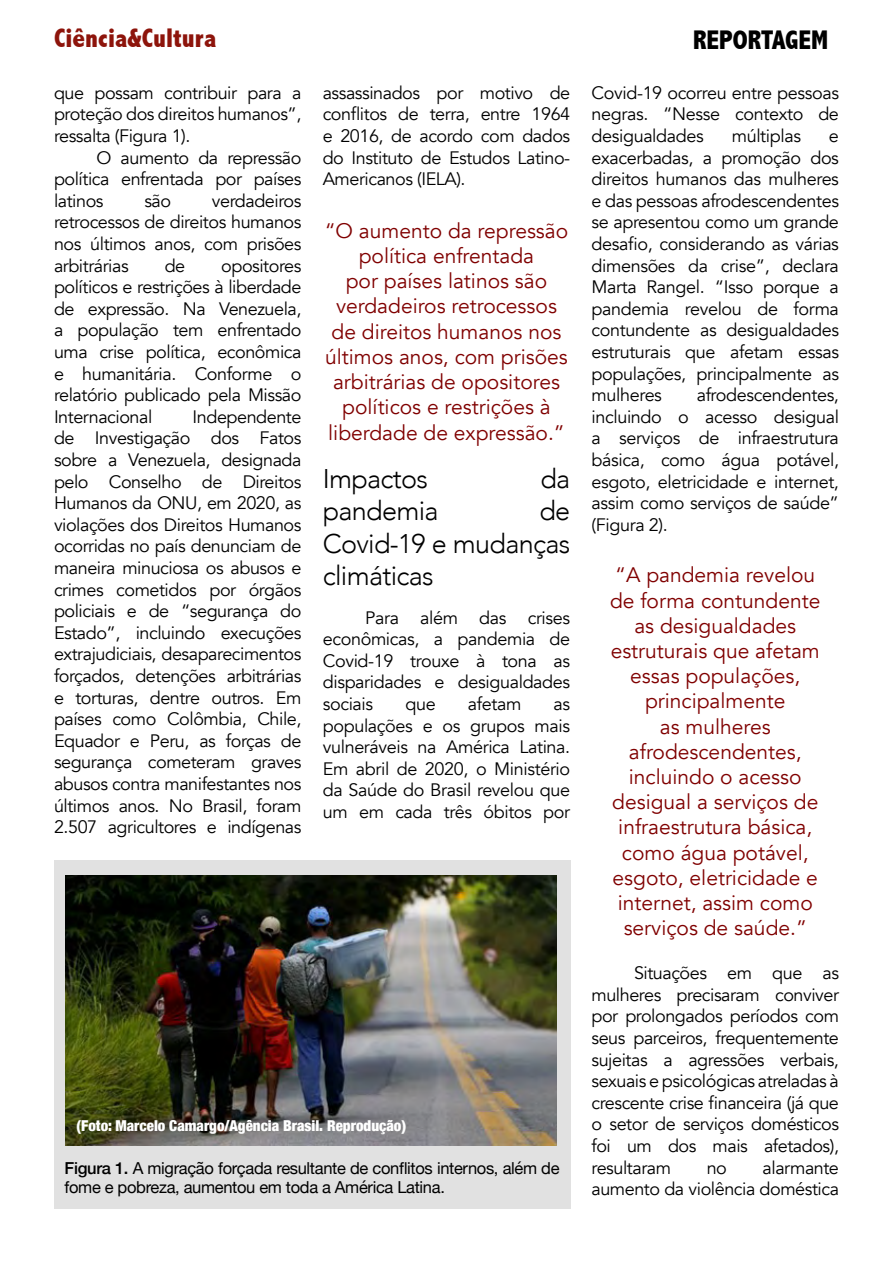
<style>
.page{position:relative;width:893px;height:1263px;background:#fff}
.page>*{position:absolute;margin:0;border:0;box-sizing:border-box;transform-origin:0 0}
.t1{font:300 27px/32.4px "Avenir";letter-spacing:-.025em;color:#000;text-align:justify}
.t2{font:800 condensed 27px "Abadi";color:#8d140b}
.t3{font:800 condensed 27px "Abadi";color:#000}
.t4{font:21px/25.2px "Avenir";color:#800000;text-align:center}
.t5{font:18px/21.6px "Avenir";letter-spacing:-.025em;color:#000;text-align:justify}
.t6{font:16.5px/19.8px "Helvetica Neue";letter-spacing:-.02em;color:#000}
.t7{font:900 condensed 15px "Helvetica Neue";color:#fff}
.s1{font-weight:500}
</style>
<div class="page">
<div style="left:54px;top:861px;width:516px;height:348px;background:#e1e1e1"></div>
<img style="left:65px;top:876px;width:491px;height:270px">
<h1 class="t2" style="left:54px;top:22px;width:164px">Ciência&amp;Cultura</h1>
<h1 class="t3" style="left:693px;top:25px;width:137px">REPORTAGEM</h1>
<p class="t5" style="left:54px;top:82px;width:249px">que possam contribuir para a proteção dos direitos humanos”, ressalta (Figura 1).</p>
<p class="t5" style="left:54px;top:147px;width:249px;text-indent:43px">O aumento da repressão política enfrentada por países latinos</p>
<p class="t5" style="left:323px;top:82px;width:249px">assassinados por motivo de conflitos de terra, entre 1964 e 2016, de acordo com dados do Instituto de Estudos Latino-Americanos (IELA).</p>
<p class="t5" style="left:591px;top:82px;width:249px">Covid-19 ocorreu entre pessoas negras. “Nesse contexto de desigualdades</p>
<p class="t5" style="left:732px;top:125px;width:71px">múltiplas</p>
<p class="t5" style="left:591px;top:125px;width:249px;text-indent:237px">e exacerbadas, a promoção dos direitos humanos das mulheres e das pessoas afrodescendentes se apresentou como um grande desafio, considerando as várias dimensões da crise”, declara Marta Rangel. “Isso porque a pandemia revelou de forma contundente as desigualdades estruturais que afetam essas populações, principalmente as mulheres</p>
<p class="t5" style="left:54px;top:190px;width:249px;text-indent:158px">verdadeiros retrocessos de direitos humanos nos últimos anos, com prisões arbitrárias</p>
<p class="t5" style="left:144px;top:190px;width:28px">são</p>
<p class="t4" style="left:325px;top:218px;width:245px">“O aumento da repressão política enfrentada<br>por países latinos são verdadeiros retrocessos de direitos humanos nos últimos anos, com prisões arbitrárias de opositores políticos e restrições à liberdade de expressão.”</p>
<h1 class="t1" style="left:323px;top:462px;width:107px">Impactos</h1>
<h1 class="t1" style="left:540px;top:462px;width:31px">da</h1>
<h1 class="t1" style="left:323px;top:495px;width:117px">pandemia</h1>
<p class="t5" style="left:165px;top:255px;width:22px">de</p>
<p class="t5" style="left:54px;top:255px;width:249px;text-indent:167px">opositores políticos e restrições à liberdade de expressão. Na Venezuela, a população tem enfrentado uma crise política, econômica e humanitária. Conforme o relatório publicado pela Missão Internacional</p>
<p class="t5" style="left:591px;top:385px;width:249px;text-indent:105px">afrodescendentes, incluindo o acesso desigual a serviços de infraestrutura básica, como água potável, esgoto, eletricidade e internet, assim como serviços de saúde” (Figura 2).</p>
<p class="t5" style="left:54px;top:406px;width:249px;text-indent:139px">Independente de Investigação dos Fatos sobre a Venezuela, designada pelo Conselho de Direitos Humanos da ONU, em 2020, as violações dos Direitos Humanos ocorridas no país denunciam de maneira minuciosa os abusos e crimes cometidos por órgãos policiais e de “segurança do Estado”, incluindo execuções extrajudiciais, desaparecimentos forçados, detenções arbitrárias e torturas, dentre outros. Em países como Colômbia, Chile, Equador e Peru, as forças de segurança cometeram graves abusos contra manifestantes nos últimos anos. No Brasil, foram 2.507 agricultores e indígenas</p>
<h1 class="t1" style="left:323px;top:495px;width:249px;text-indent:217px">de Covid-19 e mudanças climáticas</h1>
<p class="t5" style="left:323px;top:607px;width:249px;text-indent:43px">Para além das crises econômicas, a pandemia de Covid-19 trouxe à tona as disparidades e desigualdades sociais</p>
<p class="t4" style="left:610px;top:563px;width:212px">“A pandemia revelou de forma contundente as desigualdades estruturais que afetam essas populações, principalmente<br>as mulheres afrodescendentes, incluindo o acesso desigual a serviços de infraestrutura básica, como água potável, esgoto, eletricidade e internet, assim como serviços de saúde.”</p>
<p class="t5" style="left:591px;top:962px;width:249px;text-indent:43px">Situações em que as mulheres precisaram conviver por prolongados períodos com seus parceiros, frequentemente sujeitas a agressões verbais, sexuais e psicológicas atreladas à crescente crise financeira (já que o setor de serviços domésticos foi um dos mais afetados), resultaram</p>
<p class="t5" style="left:405px;top:693px;width:32px">que</p>
<p class="t5" style="left:468px;top:693px;width:55px">afetam</p>
<p class="t5" style="left:323px;top:693px;width:249px;text-indent:231px">as populações e os grupos mais vulneráveis na América Latina.<br>Em abril de 2020, o Ministério da Saúde do Brasil revelou que um em cada três óbitos por</p>
<p class="t7" style="left:77px;top:1113px;width:331px">(Foto: Marcelo Camargo/Agência Brasil. Reprodução)</p>
<p class="t5" style="left:591px;top:1157px;width:249px;text-align:right">alarmante<br>aumento da violência doméstica</p>
<p class="t6" style="left:65px;top:1159px;width:496px"><span class="s1">Figura 1.</span> A migração forçada resultante de conflitos internos, além de fome e pobreza, aumentou em toda a América Latina.</p>
<p class="t5" style="left:707px;top:1157px;width:22px">no</p>
</div>
